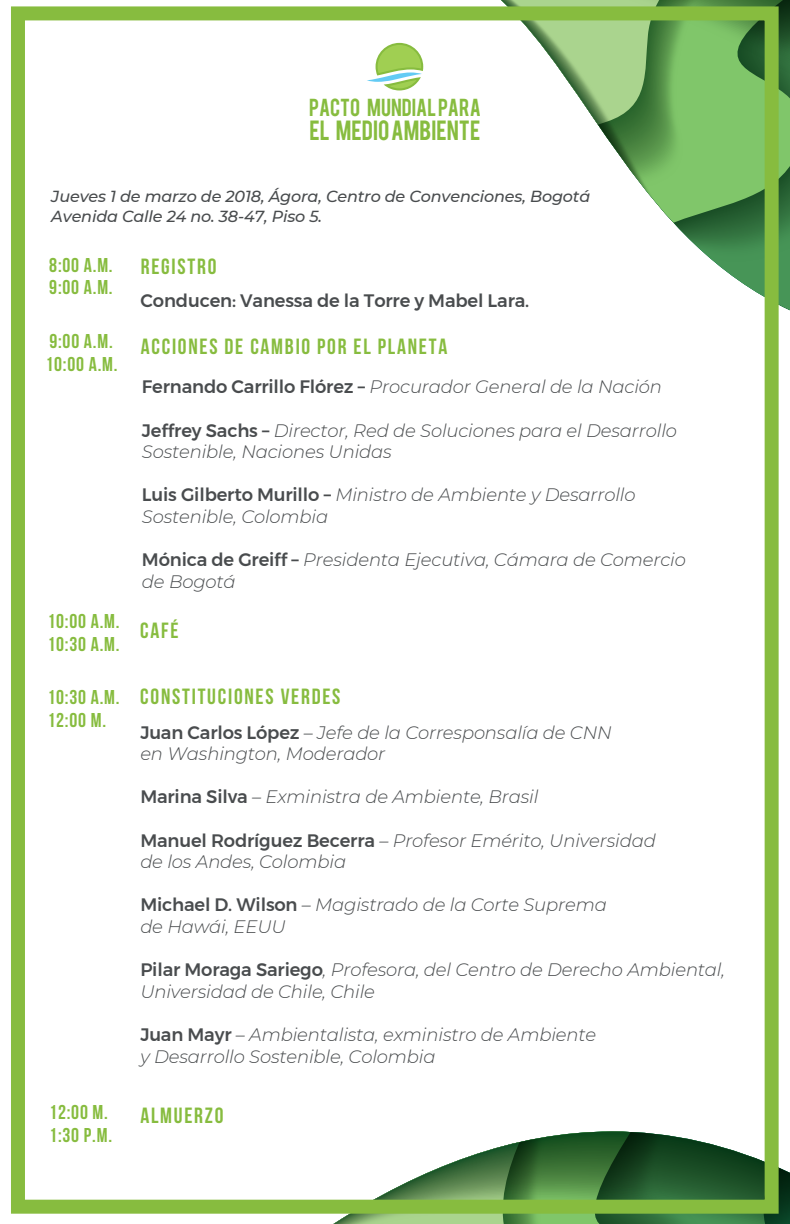
<style>
.page{position:relative;width:790px;height:1224px;background:#fff}
.page>*{position:absolute;margin:0;border:0;box-sizing:border-box;transform-origin:0 0}
.t1{font:22px "Bebas Neue";letter-spacing:.08em;color:#87bc3f}
.t2{font:21.8px "Bebas";color:#87bc3f}
.t3{font:20px/22.8px "Bebas Neue";letter-spacing:.04em;color:#87bc3f}
.t4{font:19.4px "Bebas";color:#87bc3f}
.t5{font:italic 300 18px/21.6px "Montserrat";letter-spacing:-.01em;color:#494c4e}
.t6{font:500 18px "Montserrat";letter-spacing:-.01em;color:#494c4e}
.t7{font:italic 500 16px/19.2px "Montserrat";letter-spacing:-.01em;color:#494c4e}
.s1{font-weight:500;font-style:normal}
</style>
<div class="page">
<svg style="left:501px;top:0;width:289px;height:310px"></svg>
<svg style="left:333px;top:1132px;width:457px;height:92px"></svg>
<div style="left:11px;top:6px;width:768px;height:1208px;border:14px solid #87bc3f"></div>
<svg style="left:367px;top:43px;width:56px;height:47px"></svg>
<p class="t4" style="left:309px;top:93px;width:173px">PACTO MUNDIAL PARA</p>
<p class="t2" style="left:309px;top:115px;width:172px">EL MEDIO AMBIENTE</p>
<p class="t7" style="left:51px;top:186px;width:541px">Jueves 1 de marzo de 2018, Ágora, Centro de Convenciones, Bogotá<br>Avenida Calle 24 no. 38-47, Piso 5.</p>
<p class="t3" style="left:49px;top:253px;width:65px">8:00 A.M.<br>9:00 A.M.</p>
<p class="t3" style="left:45px;top:330px;width:74px">9:00 A.M.<br>10:00 A.M.</p>
<p class="t3" style="left:47px;top:610px;width:74px">10:00 A.M.<br>10:30 A.M.</p>
<p class="t3" style="left:47px;top:686px;width:74px">10:30 A.M.<br>12:00 M.</p>
<p class="t1" style="left:141px;top:254px;width:77px">REGISTRO</p>
<p class="t6" style="left:141px;top:287px;width:390px">Conducen: Vanessa de la Torre y Mabel Lara.</p>
<p class="t1" style="left:141px;top:335px;width:308px">ACCIONES DE CAMBIO POR EL PLANETA</p>
<p class="t5" style="left:142px;top:376px;width:522px"><span class="s1">Fernando Carrillo Flórez –</span> Procurador General de la Nación</p>
<p class="t5" style="left:142px;top:419px;width:537px"><span class="s1">Jeffrey Sachs –</span> Director, Red de Soluciones para el Desarrollo<br>Sostenible, Naciones Unidas</p>
<p class="t5" style="left:142px;top:484px;width:495px"><span class="s1">Luis Gilberto Murillo –</span> Ministro de Ambiente y Desarrollo<br>Sostenible, Colombia</p>
<p class="t5" style="left:142px;top:548px;width:545px"><span class="s1">Mónica de Greiff –</span> Presidenta Ejecutiva, Cámara de Comercio de Bogotá</p>
<p class="t1" style="left:140px;top:618px;width:40px">CAFÉ</p>
<p class="t1" style="left:140px;top:684px;width:202px">CONSTITUCIONES VERDES</p>
<p class="t5" style="left:140px;top:721px;width:473px"><span class="s1">Juan Carlos López</span> – Jefe de la Corresponsalía de CNN en Washington, Moderador</p>
<p class="t5" style="left:140px;top:786px;width:400px"><span class="s1">Marina Silva</span> – Exministra de Ambiente, Brasil</p>
<p class="t5" style="left:140px;top:829px;width:517px"><span class="s1">Manuel Rodríguez Becerra</span> – Profesor Emérito, Universidad de los Andes, Colombia</p>
<p class="t5" style="left:140px;top:894px;width:468px"><span class="s1">Michael D. Wilson</span> – Magistrado de la Corte Suprema de Hawái, EEUU</p>
<p class="t5" style="left:140px;top:958px;width:586px"><span class="s1">Pilar Moraga Sariego</span>, Profesora, del Centro de Derecho Ambiental,<br>Universidad de Chile, Chile</p>
<p class="t5" style="left:140px;top:1023px;width:457px"><span class="s1">Juan Mayr</span> – Ambientalista, exministro de Ambiente y Desarrollo Sostenible, Colombia</p>
<p class="t3" style="left:49px;top:1101px;width:64px">12:00 M.<br>1:30 P.M.</p>
<p class="t1" style="left:140px;top:1104px;width:85px">ALMUERZO</p>
</div>
